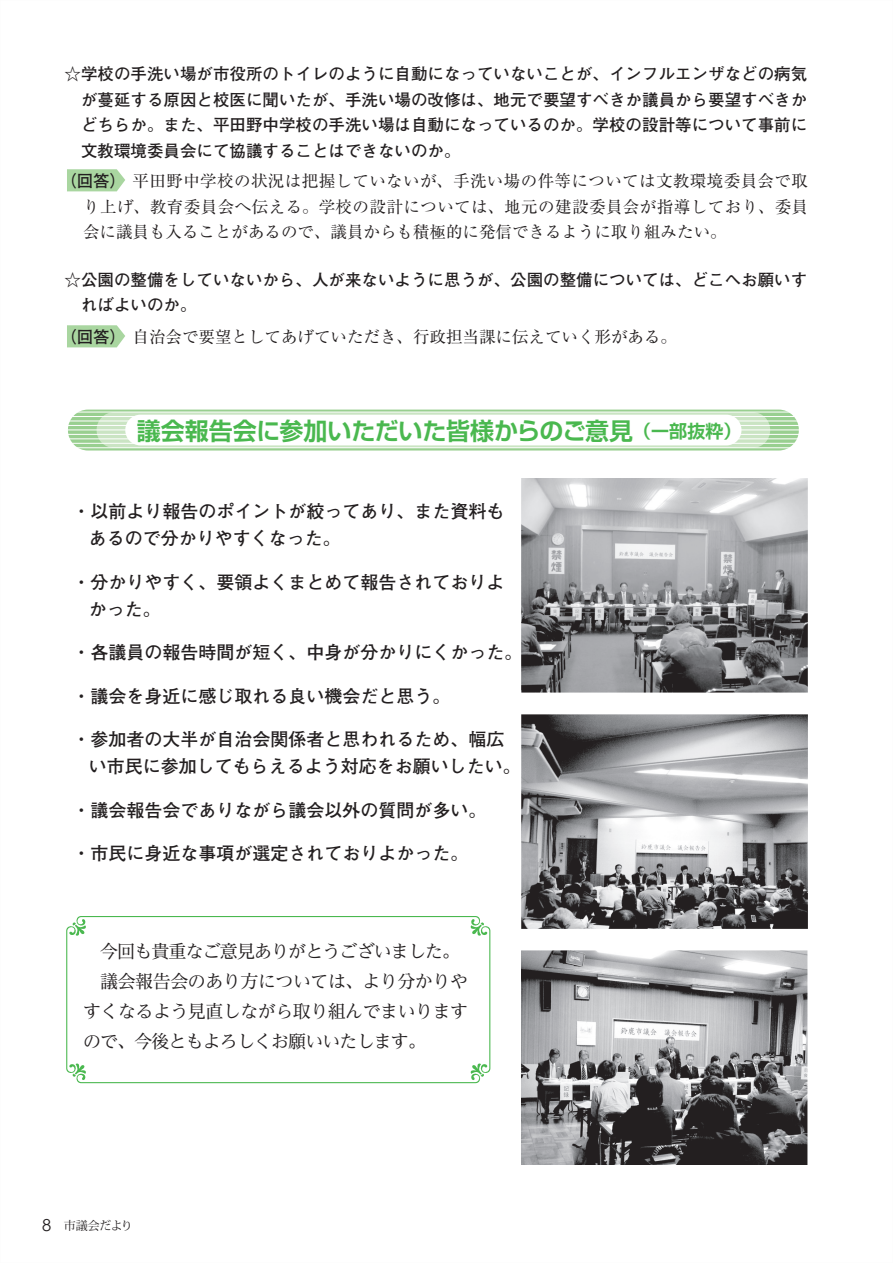
<style>
.page{position:relative;width:893px;height:1263px;background:#fff}
.page>*{position:absolute;margin:0;border:0;box-sizing:border-box;transform-origin:0 0}
.t1{font:700 24px "Shin Go Pro De";letter-spacing:-.005em;color:#4ab84f}
.t2{font:700 18px/27px "Futo Go B101 Pro";color:#231f20}
.t3{font:18px/30px "Reim Pro";letter-spacing:-.03em;color:#231f20}
.t4{font:700 16.5px/25.5px "Futo Go B101 Pro";color:#231f20;text-align:justify}
.t5{font:16.5px/25.5px "Ryumin Pro";color:#231f20;text-align:justify}
.t6{font:12px "Koz Min Pro";letter-spacing:-.03em;color:#231f20}
.s1{font-size:18px}
.s2{font-family:"Century Gothic";font-size:16.5px}
</style>
<div class="page">
<img style="left:521px;top:479px;width:286px;height:685px">
<svg style="left:68px;top:410px;width:731px;height:40px;background:#a7d59f"></svg>
<svg style="left:97px;top:412px;width:673px;height:36px;background:#d0e7ca"></svg>
<div style="left:125px;top:415px;width:616px;height:30px;background:#fff;border-radius:15px"></div>
<hr style="left:57px;top:412px;width:759px;height:1px;background:#fff">
<hr style="left:57px;top:416px;width:759px;height:1px;background:#fff">
<hr style="left:57px;top:421px;width:759px;height:1px;background:#fff">
<hr style="left:57px;top:425px;width:759px;height:1px;background:#fff">
<hr style="left:57px;top:429px;width:759px;height:1px;background:#fff">
<hr style="left:57px;top:434px;width:759px;height:1px;background:#fff">
<hr style="left:57px;top:438px;width:759px;height:1px;background:#fff">
<hr style="left:57px;top:443px;width:759px;height:1px;background:#fff">
<hr style="left:57px;top:447px;width:759px;height:1px;background:#fff">
<svg style="left:67px;top:169px;width:58px;height:22px"></svg>
<svg style="left:67px;top:325px;width:58px;height:22px"></svg>
<svg style="left:66px;top:916px;width:424px;height:167px"></svg>
<p class="t4" style="left:65px;top:59px;width:744px">☆学校の手洗い場が市役所のトイレのように自動になっていないことが、インフルエンザなどの病気　が蔓延する原因と校医に聞いたが、手洗い場の改修は、地元で要望すべきか議員から要望すべきか　どちらか。また、平田野中学校の手洗い場は自動になっているのか。学校の設計等について事前に　文教環境委員会にて協議することはできないのか。</p>
<p class="t4" style="left:60px;top:166px;width:67px">（回答）</p>
<p class="t5" style="left:83px;top:167px;width:726px">　　　平田野中学校の状況は把握していないが、手洗い場の件等については文教環境委員会で取り上げ、教育委員会へ伝える。学校の設計については、地元の建設委員会が指導しており、委員会に議員も入ることがあるので、議員からも積極的に発信できるように取り組みたい。</p>
<p class="t4" style="left:65px;top:264px;width:744px">☆公園の整備をしていないから、人が来ないように思うが、公園の整備については、どこへお願いす　ればよいのか。</p>
<p class="t4" style="left:60px;top:322px;width:67px">（回答）</p>
<p class="t5" style="left:83px;top:323px;width:595px">　　　自治会で要望としてあげていただき、行政担当課に伝えていく形がある。</p>
<h1 class="t1" style="left:137px;top:411px;width:606px">議会報告会に参加いただいた皆様からのご意見<span class="s1">（一部抜粋）</span></h1>
<p class="t2" style="left:71px;top:496px;width:435px">・以前より報告のポイントが絞ってあり、また資料も　あるので分かりやすくなった。</p>
<p class="t2" style="left:71px;top:566px;width:435px">・分かりやすく、要領よくまとめて報告されておりよ　かった。</p>
<p class="t2" style="left:72px;top:637px;width:451px">・各議員の報告時間が短く、中身が分かりにくかった。</p>
<p class="t2" style="left:72px;top:680px;width:379px">・議会を身近に感じ取れる良い機会だと思う。</p>
<p class="t2" style="left:71px;top:724px;width:452px">・参加者の大半が自治会関係者と思われるため、幅広　い市民に参加してもらえるよう対応をお願いしたい。</p>
<p class="t2" style="left:72px;top:794px;width:415px">・議会報告会でありながら議会以外の質問が多い。</p>
<p class="t2" style="left:72px;top:838px;width:397px">・市民に身近な事項が選定されておりよかった。</p>
<p class="t3" style="left:83px;top:936px;width:387px">　今回も貴重なご意見ありがとうございました。　議会報告会のあり方については、より分かりやすくなるよう見直しながら取り組んでまいりますので、今後ともよろしくお願いいたします。</p>
<p class="t6" style="left:42px;top:1217px;width:92px"><span class="s2">8</span> 市議会だより</p>
</div>
